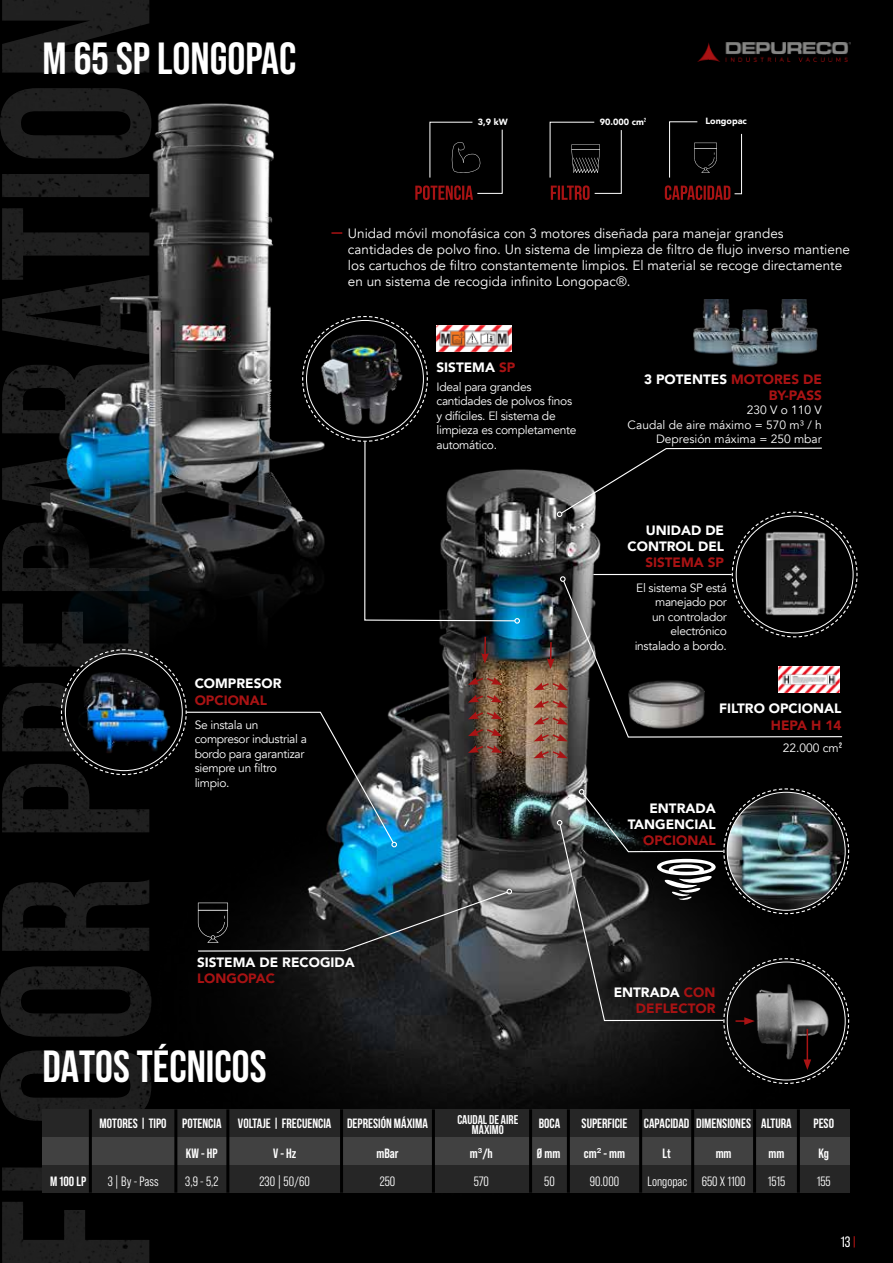
<style>
.page{position:relative;width:893px;height:1263px;background:#000}
.page>*{position:absolute;margin:0;border:0;box-sizing:border-box;transform-origin:0 0}
.t1{font:700 45px "Bebas Neue Pro";color:#fff}
.t2{font:700 45px "Bebas Neue";color:#fff}
.t3{font:15px "Bebas Neue Pro";color:#fff}
.t4{font:13.5px/16.2px "Avenir";color:#fff}
.t5{font:700 13.5px "Bebas Neue";color:#fff}
.t6{font:900 13.5px/16.2px "Avenir";color:#fff;text-align:right}
.t7{font:900 13.5px/16.2px "Avenir";color:#a91314;text-align:right}
.t8{font:13.5px "Bebas Neue Pro Middle";color:#fff}
.t9{font:700 13.5px "Bebas Neue Pro";color:#fff}
.t10{font:700 12.75px/10.5px "Bebas Neue";color:#fff;text-align:center}
.t11{font:12px/14.4px "Avenir";letter-spacing:-.025em;color:#fff}
.t12{font:12px/14.4px "Avenir";color:#fff;text-align:right}
.t13{font:900 9px "Avenir";color:#fff}
.s1{font-family:"Bebas Neue";font-weight:700}
.s2{color:#a91314}
.s3{color:#fff}
.s4{font-family:"Bebas Neue Pro"}
.s5{font-family:"Arial";font-weight:400}
</style>
<div class="page">
<img style="left:2px;top:0;width:148px;height:1263px">
<img style="left:697px;top:43px;width:153px;height:19px">
<img style="left:2px;top:469px;width:853px;height:788px">
<img style="left:0;top:655px;width:27px;height:509px">
<div style="left:669px;top:121px;width:73px;height:73px;border:1px solid #fff"></div>
<div style="left:550px;top:122px;width:72px;height:72px;border:1px solid #fff"></div>
<svg style="left:571px;top:144px;width:29px;height:29px"></svg>
<svg style="left:694px;top:143px;width:23px;height:30px"></svg>
<div style="left:594px;top:114px;width:38px;height:16px;background:#000"></div>
<div style="left:697px;top:107px;width:62px;height:27px;background:#000"></div>
<div style="left:660px;top:178px;width:74px;height:26px;background:#000"></div>
<div style="left:540px;top:178px;width:55px;height:26px;background:#000"></div>
<div style="left:43px;top:1165px;width:807px;height:28px;background:#262626"></div>
<div style="left:43px;top:1109px;width:807px;height:28px;background:#262626"></div>
<div style="left:43px;top:1137px;width:807px;height:28px;background:#414141"></div>
<hr style="left:89px;top:1109px;width:3px;height:84px;background:#000">
<hr style="left:174px;top:1109px;width:3px;height:84px;background:#000">
<hr style="left:226px;top:1109px;width:3px;height:84px;background:#000">
<hr style="left:340px;top:1109px;width:3px;height:84px;background:#000">
<hr style="left:432px;top:1109px;width:3px;height:84px;background:#000">
<hr style="left:529px;top:1109px;width:3px;height:84px;background:#000">
<hr style="left:567px;top:1109px;width:3px;height:84px;background:#000">
<hr style="left:639px;top:1109px;width:3px;height:84px;background:#000">
<hr style="left:691px;top:1109px;width:3px;height:84px;background:#000">
<hr style="left:753px;top:1109px;width:3px;height:84px;background:#000">
<hr style="left:797px;top:1109px;width:3px;height:84px;background:#000">
<img style="left:0;top:91px;width:532px;height:564px">
<svg style="left:60px;top:649px;width:337px;height:198px"></svg>
<div style="left:65px;top:654px;width:117px;height:117px;background:#000;border-radius:50%"></div>
<img style="left:76px;top:670px;width:96px;height:84px">
<img style="left:693px;top:299px;width:125px;height:68px">
<svg style="left:197px;top:889px;width:315px;height:63px"></svg>
<svg style="left:301px;top:315px;width:219px;height:309px"></svg>
<div style="left:307px;top:320px;width:116px;height:117px;background:#000;border-radius:50%"></div>
<img style="left:314px;top:328px;width:102px;height:102px">
<img style="left:436px;top:326px;width:76px;height:26px">
<svg style="left:481px;top:637px;width:8px;height:27px"></svg>
<svg style="left:534px;top:750px;width:34px;height:8px"></svg>
<svg style="left:468px;top:745px;width:34px;height:8px"></svg>
<svg style="left:468px;top:728px;width:34px;height:8px"></svg>
<svg style="left:468px;top:711px;width:34px;height:8px"></svg>
<svg style="left:468px;top:694px;width:34px;height:8px"></svg>
<svg style="left:534px;top:447px;width:324px;height:294px"></svg>
<svg style="left:468px;top:676px;width:34px;height:9px"></svg>
<svg style="left:451px;top:142px;width:30px;height:32px"></svg>
<div style="left:472px;top:113px;width:41px;height:17px;background:#000"></div>
<div style="left:420px;top:178px;width:57px;height:26px;background:#000"></div>
<img style="left:779px;top:667px;width:61px;height:26px">
<img style="left:626px;top:676px;width:80px;height:56px">
<svg style="left:331px;top:232px;width:11px;height:2px"></svg>
<svg style="left:557px;top:788px;width:293px;height:296px"></svg>
<svg style="left:551px;top:185px;width:39px;height:15px"></svg>
<svg style="left:415px;top:185px;width:58px;height:15px"></svg>
<svg style="left:665px;top:185px;width:65px;height:15px"></svg>
<h1 class="t1" style="left:43px;top:33px;width:255px">M 65 SP LONGOPAC</h1>
<p class="t6" style="left:195px;top:675px;width:88px">COMPRESOR</p>
<p class="t7" style="left:195px;top:691px;width:74px">OPCIONAL</p>
<p class="t11" style="left:195px;top:718px;width:114px">Se instala un compresor industrial a bordo para garantizar siempre un filtro limpio.</p>
<p class="t13" style="left:478px;top:114px;width:31px">3,9 kW</p>
<p class="t13" style="left:600px;top:114px;width:48px">90.000 cm<span class="s1">²</span></p>
<p class="t13" style="left:705px;top:113px;width:43px">Longopac</p>
<p class="t4" style="left:348px;top:225px;width:504px">Unidad móvil monofásica con 3 motores diseñada para manejar grandes cantidades de polvo fino. Un sistema de limpieza de filtro de flujo inverso mantiene los cartuchos de filtro constantemente limpios. El material se recoge directamente en un sistema de recogida infinito Longopac®.</p>
<p class="t6" style="left:436px;top:359px;width:80px">SISTEMA <span class="s2">SP</span></p>
<p class="t11" style="left:436px;top:380px;width:141px">Ideal para grandes cantidades de polvos finos y difíciles. El sistema de limpieza es completamente automático.</p>
<p class="t7" style="left:644px;top:371px;width:179px"><span class="s3">3 POTENTES</span> MOTORES DE<br>BY-PASS</p>
<p class="t12" style="left:628px;top:403px;width:196px">230 V o 110 V<br>Caudal de aire máximo = 570 m³ / h<br>Depresión máxima = 250 mbar</p>
<p class="t6" style="left:628px;top:522px;width:98px">UNIDAD DE<br>CONTROL DEL</p>
<p class="t7" style="left:645px;top:554px;width:80px">SISTEMA SP</p>
<p class="t11" style="left:635px;top:581px;width:94px;text-align:right">El sistema SP está manejado por<br>un controlador electrónico instalado a bordo.</p>
<p class="t6" style="left:719px;top:700px;width:124px">FILTRO OPCIONAL</p>
<p class="t7" style="left:771px;top:716px;width:72px">HEPA H 14</p>
<p class="t11" style="left:783px;top:741px;width:61px">22.000 cm<span class="s1">²</span></p>
<p class="t6" style="left:628px;top:799px;width:90px">ENTRADA<br>TANGENCIAL</p>
<p class="t7" style="left:643px;top:832px;width:74px">OPCIONAL</p>
<p class="t6" style="left:197px;top:954px;width:159px">SISTEMA DE RECOGIDA</p>
<p class="t7" style="left:197px;top:970px;width:79px">LONGOPAC</p>
<h1 class="t2" style="left:43px;top:1041px;width:226px">DATOS TÉCNICOS</h1>
<p class="t7" style="left:614px;top:984px;width:103px"><span class="s3">ENTRADA</span> CON<br>DEFLECTOR</p>
<p class="t10" style="left:457px;top:1114px;width:62px">CAUDAL DE AIRE<br>MÁXIMO</p>
<p class="t5" style="left:100px;top:1116px;width:330px">MOTORES | TIPO POTENCIA VOLTAJE | FRECUENCIA DEPRESIÓN MÁXIMA</p>
<p class="t5" style="left:539px;top:1116px;width:23px">BOCA</p>
<p class="t5" style="left:582px;top:1116px;width:212px"><span class="s4">SUPERFICIE</span> CAPACIDAD DIMENSIONES ALTURA</p>
<p class="t5" style="left:813px;top:1116px;width:22px">PESO</p>
<p class="t9" style="left:186px;top:1145px;width:33px">KW - HP</p>
<p class="t9" style="left:273px;top:1145px;width:25px">V - Hz</p>
<p class="t9" style="left:376px;top:1145px;width:24px">mBar</p>
<p class="t9" style="left:470px;top:1145px;width:24px">m<span class="s5">³</span>/h</p>
<p class="t9" style="left:537px;top:1145px;width:25px">Ø mm</p>
<p class="t9" style="left:584px;top:1145px;width:43px">cm<span class="s5">²</span> - mm</p>
<p class="t9" style="left:663px;top:1145px;width:10px">Lt</p>
<p class="t9" style="left:716px;top:1145px;width:17px">mm</p>
<p class="t9" style="left:768px;top:1145px;width:17px">mm</p>
<p class="t9" style="left:818px;top:1145px;width:12px">Kg</p>
<p class="t9" style="left:50px;top:1173px;width:38px">M 100 LP</p>
<p class="t8" style="left:108px;top:1173px;width:52px">3 | By - Pass</p>
<p class="t8" style="left:185px;top:1173px;width:35px">3,9 - 5,2</p>
<p class="t8" style="left:260px;top:1173px;width:52px">230 | 50/60</p>
<p class="t8" style="left:380px;top:1173px;width:17px">250</p>
<p class="t8" style="left:474px;top:1173px;width:17px">570</p>
<p class="t8" style="left:544px;top:1173px;width:12px">50</p>
<p class="t8" style="left:590px;top:1173px;width:31px">90.000</p>
<p class="t8" style="left:647px;top:1173px;width:100px">Longopac 650 X 1100</p>
<p class="t8" style="left:768px;top:1173px;width:19px">1515</p>
<p class="t8" style="left:817px;top:1173px;width:15px">155</p>
<p class="t3" style="left:841px;top:1233px;width:11px">13</p>
</div>
